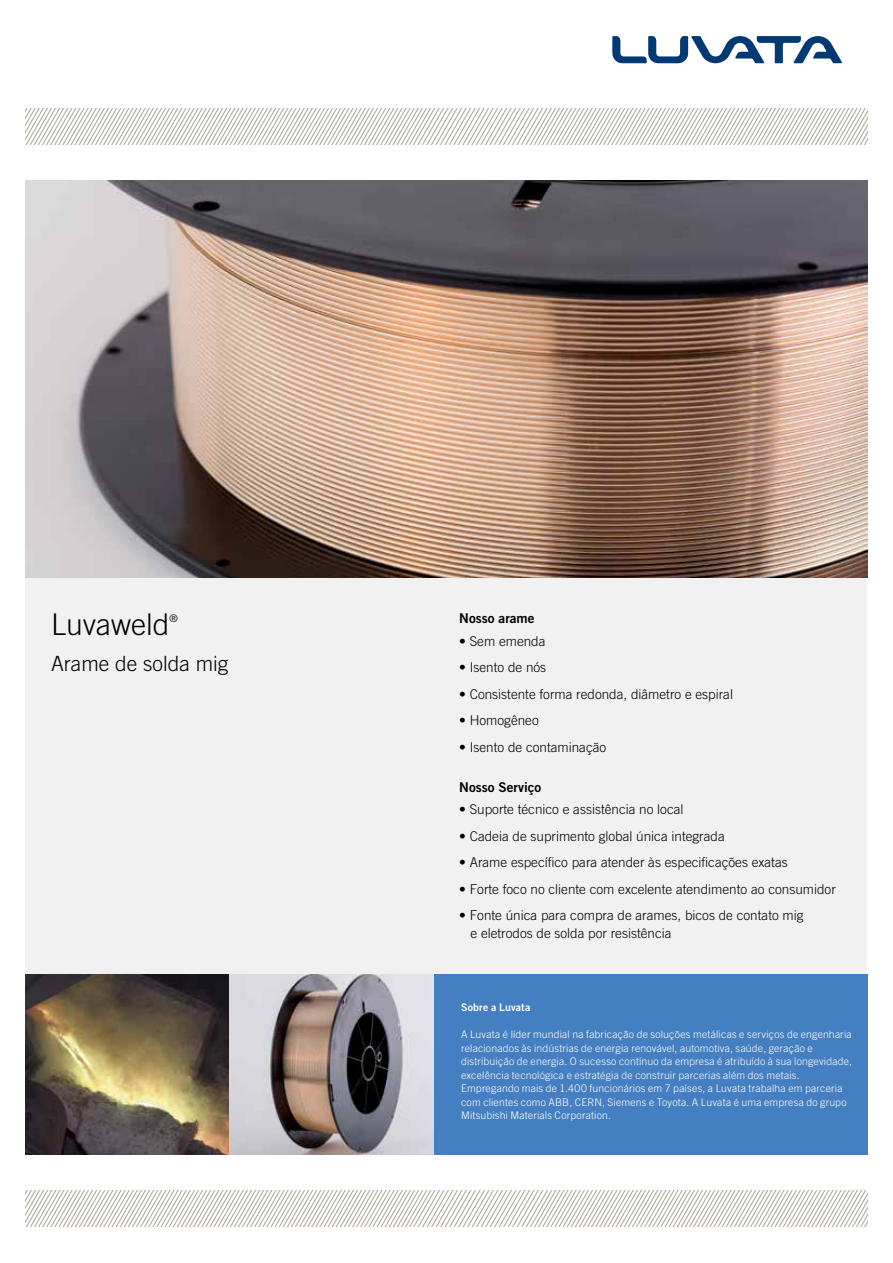
<style>
.page{position:relative;width:893px;height:1263px;background:#fff}
.page>*{position:absolute;margin:0;border:0;box-sizing:border-box;transform-origin:0 0}
.t1{font:300 30px "Trade Gothic LT Std";color:#000}
.t2{font:300 21px "Trade Gothic LT Std";color:#000}
.t3{font:300 13.5px/18px "Trade Gothic LT Std";color:#000}
.t4{font:13.5px "Trade Gothic LT Std Bd 2";color:#000}
.t5{font:300 10.5px/13.5px "Trade Gothic LT Std";letter-spacing:.02em;color:#fff}
.t6{font:10.5px "Trade Gothic LT Std Bd 2";letter-spacing:.02em;color:#fff}
.t7{font:300 10.5px "Trade Gothic LT Std";color:#000}
</style>
<div class="page">
<svg style="left:612px;top:36px;width:230px;height:27px"></svg>
<svg style="left:26px;top:108px;width:841px;height:36px"></svg>
<svg style="left:26px;top:1191px;width:841px;height:36px"></svg>
<div style="left:26px;top:216px;width:841px;height:939px;background:#f1f1f2"></div>
<div style="left:434px;top:974px;width:433px;height:181px;background:#447fc1"></div>
<img style="left:26px;top:180px;width:841px;height:397px">
<img style="left:26px;top:974px;width:408px;height:181px">
<h1 class="t1" style="left:51px;top:607px;width:120px">Luvaweld</h1>
<p class="t7" style="left:169px;top:612px;width:10px">®</p>
<h2 class="t2" style="left:51px;top:651px;width:179px">Arame de solda mig</h2>
<p class="t4" style="left:459px;top:610px;width:77px">Nosso arame</p>
<p class="t3" style="left:459px;top:632px;width:88px">• Sem emenda</p>
<p class="t3" style="left:459px;top:658px;width:89px">• Isento de nós</p>
<p class="t3" style="left:459px;top:685px;width:275px">• Consistente forma redonda, diâmetro e espiral</p>
<p class="t3" style="left:459px;top:711px;width:81px">• Homogêneo</p>
<p class="t3" style="left:459px;top:738px;width:149px">• Isento de contaminação</p>
<p class="t4" style="left:459px;top:778px;width:84px">Nosso Serviço</p>
<p class="t3" style="left:459px;top:800px;width:226px">• Suporte técnico e assistência no local</p>
<p class="t3" style="left:459px;top:827px;width:267px">• Cadeia de suprimento global única integrada</p>
<p class="t3" style="left:459px;top:853px;width:330px">• Arame específico para atender às especificações exatas</p>
<p class="t3" style="left:459px;top:880px;width:378px">• Forte foco no cliente com excelente atendimento ao consumidor</p>
<p class="t3" style="left:470px;top:906px;width:335px;text-indent:-11px">• Fonte única para compra de arames, bicos de contato mig e eletrodos de solda por resistência</p>
<p class="t6" style="left:461px;top:1001px;width:71px">Sobre a Luvata</p>
<p class="t5" style="left:461px;top:1027px;width:392px">A Luvata é líder mundial na fabricação de soluções metálicas e serviços de engenharia relacionados às indústrias de energia renovável, automotiva, saúde, geração e distribuição de energia. O sucesso contínuo da empresa é atribuído à sua longevidade, excelência tecnológica e estratégia de construir parcerias além dos metais.<br>Empregando mais de 1.400 funcionários em 7 países, a Luvata trabalha em parceria com clientes como ABB, CERN, Siemens e Toyota. A Luvata é uma empresa do grupo Mitsubishi Materials Corporation.</p>
</div>
